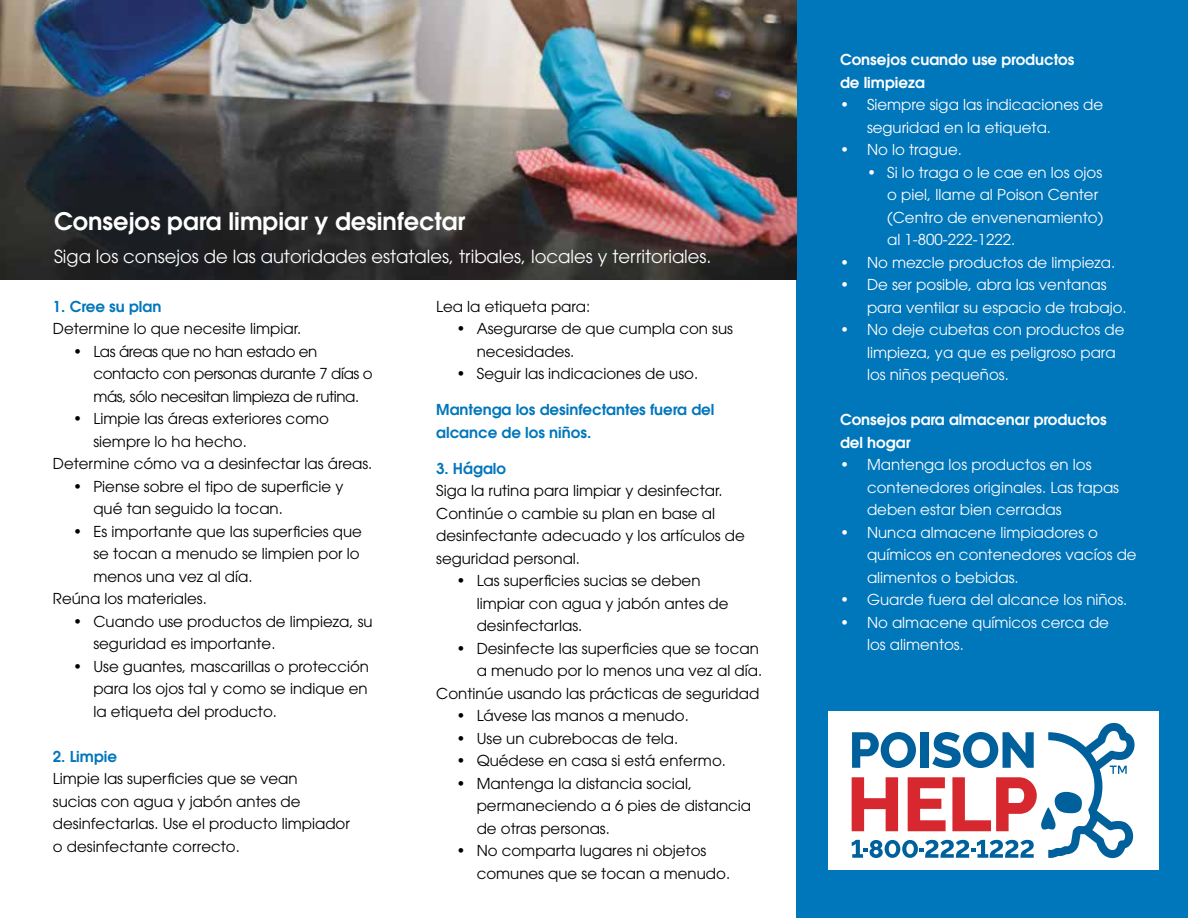
<style>
.page{position:relative;width:1188px;height:918px;background:#fff}
.page>*{position:absolute;margin:0;border:0;box-sizing:border-box;transform-origin:0 0}
.t1{font:600 24px "ITC Avant Garde Pro";color:#fff}
.t2{font:18px "ITC Avant Garde Pro";color:#fff}
.t3{font:15px/22.5px "ITC Avant Garde Pro";color:#000}
.t4{font:15px/22.5px "ITC Avant Garde Pro";color:#fff}
.t5{font:15px/22.5px "ITC Avant Garde Pro";letter-spacing:-.025em;color:#000}
.t6{font:600 15px/22.5px "ITC Avant Garde Pro";color:#0076bb}
.t7{font:600 15px/22.5px "ITC Avant Garde Pro";color:#fff}
</style>
<div class="page">
<div style="left:797px;top:0;width:391px;height:918px;background:#0076bb"></div>
<img style="left:0;top:0;width:797px;height:280px">
<div style="left:828px;top:711px;width:331px;height:159px;background:#fff"></div>
<svg style="left:852px;top:723px;width:283px;height:135px"></svg>
<h1 class="t1" style="left:54px;top:205px;width:413px">Consejos para limpiar y desinfectar</h1>
<p class="t2" style="left:54px;top:245px;width:659px">Siga los consejos de las autoridades estatales, tribales, locales y territoriales.</p>
<p class="t6" style="left:53px;top:295px;width:110px">1. Cree su plan</p>
<p class="t3" style="left:53px;top:317px;width:250px">Determine lo que necesite limpiar.</p>
<p class="t5" style="left:93px;top:340px;width:281px;text-indent:-20px">• Las áreas que no han estado en contacto con personas durante 7 días o más, sólo necesitan limpieza de rutina.</p>
<p class="t3" style="left:73px;top:407px;width:257px">• Limpie las áreas exteriores como</p>
<p class="t3" style="left:93px;top:430px;width:155px">siempre lo ha hecho.</p>
<p class="t3" style="left:53px;top:452px;width:321px">Determine cómo va a desinfectar las áreas.</p>
<p class="t3" style="left:93px;top:475px;width:252px;text-indent:-20px">• Piense sobre el tipo de superficie y qué tan seguido la tocan.</p>
<p class="t3" style="left:73px;top:520px;width:290px">• Es importante que las superficies que</p>
<p class="t3" style="left:93px;top:542px;width:268px">se tocan a menudo se limpien por lo</p>
<p class="t3" style="left:93px;top:565px;width:161px">menos una vez al día.</p>
<p class="t3" style="left:53px;top:587px;width:155px">Reúna los materiales.</p>
<p class="t3" style="left:93px;top:610px;width:281px;text-indent:-20px">• Cuando use productos de limpieza, su seguridad es importante.</p>
<p class="t3" style="left:93px;top:655px;width:277px;text-align:justify;text-indent:-20px">• Use guantes, mascarillas o protección para los ojos tal y como se indique en la etiqueta del producto.</p>
<p class="t6" style="left:53px;top:745px;width:66px">2. Limpie</p>
<p class="t3" style="left:53px;top:767px;width:299px">Limpie las superficies que se vean<br>sucias con agua y jabón antes de desinfectarlas. Use el producto limpiador o desinfectante correcto.</p>
<p class="t3" style="left:436px;top:295px;width:156px">Lea la etiqueta para:</p>
<p class="t3" style="left:477px;top:317px;width:258px;text-indent:-20px">• Asegurarse de que cumpla con sus necesidades.</p>
<p class="t3" style="left:456px;top:362px;width:243px">• Seguir las indicaciones de uso.</p>
<p class="t6" style="left:436px;top:398px;width:280px">Mantenga los desinfectantes fuera del alcance de los niños.</p>
<p class="t6" style="left:436px;top:457px;width:71px">3. Hágalo</p>
<p class="t3" style="left:436px;top:479px;width:310px">Siga la rutina para limpiar y desinfectar.<br>Continúe o cambie su plan en base al desinfectante adecuado y los artículos de seguridad personal.</p>
<p class="t3" style="left:477px;top:569px;width:253px;text-indent:-20px">• Las superficies sucias se deben limpiar con agua y jabón antes de desinfectarlas.</p>
<p class="t3" style="left:436px;top:637px;width:328px;text-align:right">• Desinfecte las superficies que se tocan<br>a menudo por lo menos una vez al día.<br>Continúe usando las prácticas de seguridad</p>
<p class="t3" style="left:456px;top:704px;width:234px">• Lávese las manos a menudo.</p>
<p class="t3" style="left:456px;top:727px;width:223px">• Use un cubrebocas de tela.</p>
<p class="t3" style="left:456px;top:749px;width:271px">• Quédese en casa si está enfermo.</p>
<p class="t3" style="left:477px;top:772px;width:276px;text-indent:-20px">• Mantenga la distancia social, permaneciendo a 6 pies de distancia de otras personas.</p>
<p class="t3" style="left:477px;top:839px;width:255px;text-indent:-20px">• No comparta lugares ni objetos comunes que se tocan a menudo.</p>
<p class="t7" style="left:840px;top:48px;width:236px">Consejos cuando use productos de limpieza</p>
<p class="t4" style="left:867px;top:93px;width:238px;text-indent:-27px">• Siempre siga las indicaciones de seguridad en la etiqueta.</p>
<p class="t4" style="left:840px;top:138px;width:123px">• No lo trague.</p>
<p class="t4" style="left:887px;top:161px;width:217px;text-indent:-20px">• Si lo traga o le cae en los ojos o piel, llame al Poison Center (Centro de envenenamiento) al 1-800-222-1222.</p>
<p class="t4" style="left:840px;top:251px;width:277px">• No mezcle productos de limpieza.</p>
<p class="t4" style="left:867px;top:273px;width:261px;text-indent:-27px">• De ser posible, abra las ventanas para ventilar su espacio de trabajo.</p>
<p class="t4" style="left:867px;top:318px;width:259px;text-indent:-27px">• No deje cubetas con productos de limpieza, ya que es peligroso para los niños pequeños.</p>
<p class="t7" style="left:840px;top:408px;width:268px">Consejos para almacenar productos del hogar</p>
<p class="t4" style="left:867px;top:453px;width:254px;text-indent:-27px">• Mantenga los productos en los contenedores originales. Las tapas deben estar bien cerradas</p>
<p class="t4" style="left:867px;top:521px;width:271px;text-indent:-27px">• Nunca almacene limpiadores o químicos en contenedores vacíos de alimentos o bebidas.</p>
<p class="t4" style="left:840px;top:588px;width:289px">• Guarde fuera del alcance los niños.</p>
<p class="t4" style="left:867px;top:611px;width:244px;text-indent:-27px">• No almacene químicos cerca de los alimentos.</p>
</div>
